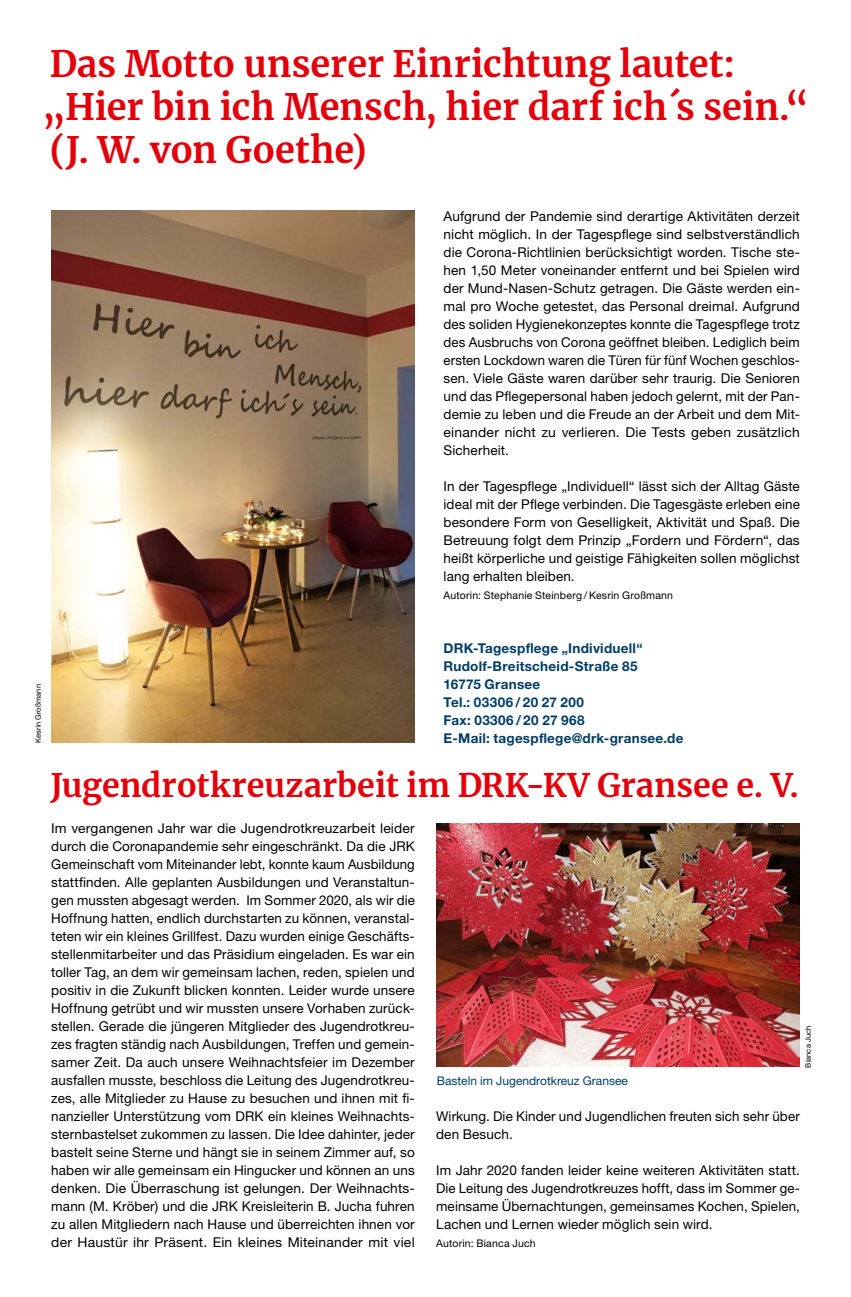
<style>
.page{position:relative;width:851px;height:1297px;background:#fff}
.page>*{position:absolute;margin:0;border:0;box-sizing:border-box;transform-origin:0 0}
.MGB_Headline_23{font:700 36px/43.2px "Merriweather";color:#e3000b}
.MGB_Headline_23-2{font:700 32.1px "Merriweather";letter-spacing:.005em;color:#e3000b}
.MGB_Copy{font:13.5px/18px "Helvetica Neue LT Pro";letter-spacing:.01em;color:#000;text-align:justify}
.MGB_Info{font:700 13.5px "Helvetica Neue LT Pro";letter-spacing:.02em;color:#003c65}
.MGB_BU{font:12px "Helvetica Neue LT Pro";color:#003c65}
.MGB_Copy-2{font:10.5px "Helvetica Neue LT Pro";letter-spacing:.02em;color:#000}
.MGB_Fotocredits{font:7.5px "Helvetica Neue LT Pro";color:#000}
</style>
<div class="page">
<img style="left:51px;top:211px;width:364px;height:532px">
<img style="left:436px;top:823px;width:363px;height:244px">
<p class="MGB_Headline_23" style="left:42px;top:41px;width:768px">Das Motto unserer Einrichtung lautet: „Hier bin ich Mensch, hier darf ich´s sein.“ (J. W. von Goethe)</p>
<p class="MGB_Copy" style="left:443px;top:206px;width:358px">Aufgrund der Pandemie sind derartige Aktivitäten derzeit nicht möglich. In der Tagespflege sind selbstverständlich die Corona-Richtlinien berücksichtigt worden. Tische ste&shy;hen 1,50 Meter voneinander entfernt und bei Spielen wird der Mund-Nasen-Schutz getragen. Die Gäste werden ein&shy;mal pro Woche getestet, das Personal dreimal. Aufgrund des soliden Hygienekonzeptes konnte die Tagespflege trotz des Ausbruchs von Corona geöffnet bleiben. Lediglich beim ersten Lockdown waren die Türen für fünf Wochen geschlos&shy;sen. Viele Gäste waren darüber sehr traurig. Die Senioren und das Pflegepersonal haben jedoch gelernt, mit der Pan&shy;demie zu leben und die Freude an der Arbeit und dem Mit&shy;einander nicht zu verlieren. Die Tests geben zusätzlich Sicherheit.</p>
<p class="MGB_Copy" style="left:443px;top:476px;width:358px">In der Tagespflege „Individuell“ lässt sich der Alltag Gäste ideal mit der Pflege verbinden. Die Tagesgäste erleben eine besondere Form von Geselligkeit, Aktivität und Spaß. Die Betreuung folgt dem Prinzip „Fordern und Fördern“, das heißt körperliche und geistige Fähigkeiten sollen möglichst lang erhalten bleiben.</p>
<p class="MGB_Copy-2" style="left:443px;top:588px;width:231px">Autorin: Stephanie Steinberg / Kesrin Großmann</p>
<p class="MGB_Fotocredits" style="left:34px;top:743px;width:60px;rotate:-90deg">Kesrin Großmann</p>
<p class="MGB_Info" style="left:443px;top:639px;width:200px">DRK-Tagespflege „Individuell“</p>
<p class="MGB_Info" style="left:443px;top:657px;width:195px">Rudolf-Breitscheid-Straße 85</p>
<p class="MGB_Info" style="left:443px;top:675px;width:98px">16775 Gransee</p>
<p class="MGB_Info" style="left:443px;top:693px;width:142px">Tel.: 03306 / 20 27 200</p>
<p class="MGB_Info" style="left:443px;top:711px;width:142px">Fax: 03306 / 20 27 968</p>
<p class="MGB_Info" style="left:443px;top:729px;width:241px">E-Mail: tagespflege@drk-gransee.de</p>
<p class="MGB_Headline_23-2" style="left:50px;top:763px;width:749px">Jugendrotkreuzarbeit im DRK-KV Gransee e. V.</p>
<p class="MGB_Copy" style="left:51px;top:818px;width:365px">Im vergangenen Jahr war die Jugendrotkreuzarbeit leider durch die Coronapandemie sehr eingeschränkt. Da die JRK Gemeinschaft vom Miteinander lebt, konnte kaum Ausbildung stattfinden. Alle geplanten Ausbildungen und Veranstaltun&shy;gen mussten abgesagt werden. Im Sommer 2020, als wir die Hoffnung hatten, endlich durchstarten zu können, veranstal&shy;teten wir ein kleines Grillfest. Dazu wurden einige Geschäfts&shy;stellenmitarbeiter und das Präsidium eingeladen. Es war ein toller Tag, an dem wir gemeinsam lachen, reden, spielen und positiv in die Zukunft blicken konnten. Leider wurde unsere Hoffnung getrübt und wir mussten unsere Vorhaben zurück&shy;stellen. Gerade die jüngeren Mitglieder des Jugendrotkreu&shy;zes fragten ständig nach Ausbildungen, Treffen und gemein&shy;samer Zeit. Da auch unsere Weihnachtsfeier im Dezember ausfallen musste, beschloss die Leitung des Jugendrotkreu&shy;zes, alle Mitglieder zu Hause zu besuchen und ihnen mit fi&shy;nanzieller Unterstützung vom DRK ein kleines Weihnachts&shy;sternbastelset zukommen zu lassen. Die Idee dahinter, jeder bastelt seine Sterne und hängt sie in seinem Zimmer auf, so haben wir alle gemeinsam ein Hingucker und können an uns denken. Die Überraschung ist gelungen. Der Weihnachts&shy;mann (M. Kröber) und die JRK Kreisleiterin B. Jucha fuhren zu allen Mitgliedern nach Hause und überreichten ihnen vor der Haustür ihr Präsent. Ein kleines Miteinander mit viel</p>
<p class="MGB_BU" style="left:436px;top:1073px;width:193px">Basteln im Jugendrotkreuz Gransee</p>
<p class="MGB_Fotocredits" style="left:803px;top:1067px;width:43px;rotate:-90deg">Bianca Juch</p>
<p class="MGB_Copy" style="left:436px;top:1106px;width:365px">Wirkung. Die Kinder und Jugendlichen freuten sich sehr über den Besuch.</p>
<p class="MGB_Copy" style="left:436px;top:1160px;width:365px">Im Jahr 2020 fanden leider keine weiteren Aktivitäten statt.<br>Die Leitung des Jugendrotkreuzes hofft, dass im Sommer ge&shy;meinsame Übernachtungen, gemeinsames Kochen, Spielen, Lachen und Lernen wieder möglich sein wird.</p>
<p class="MGB_Copy-2" style="left:436px;top:1236px;width:101px">Autorin: Bianca Juch</p>
</div>
